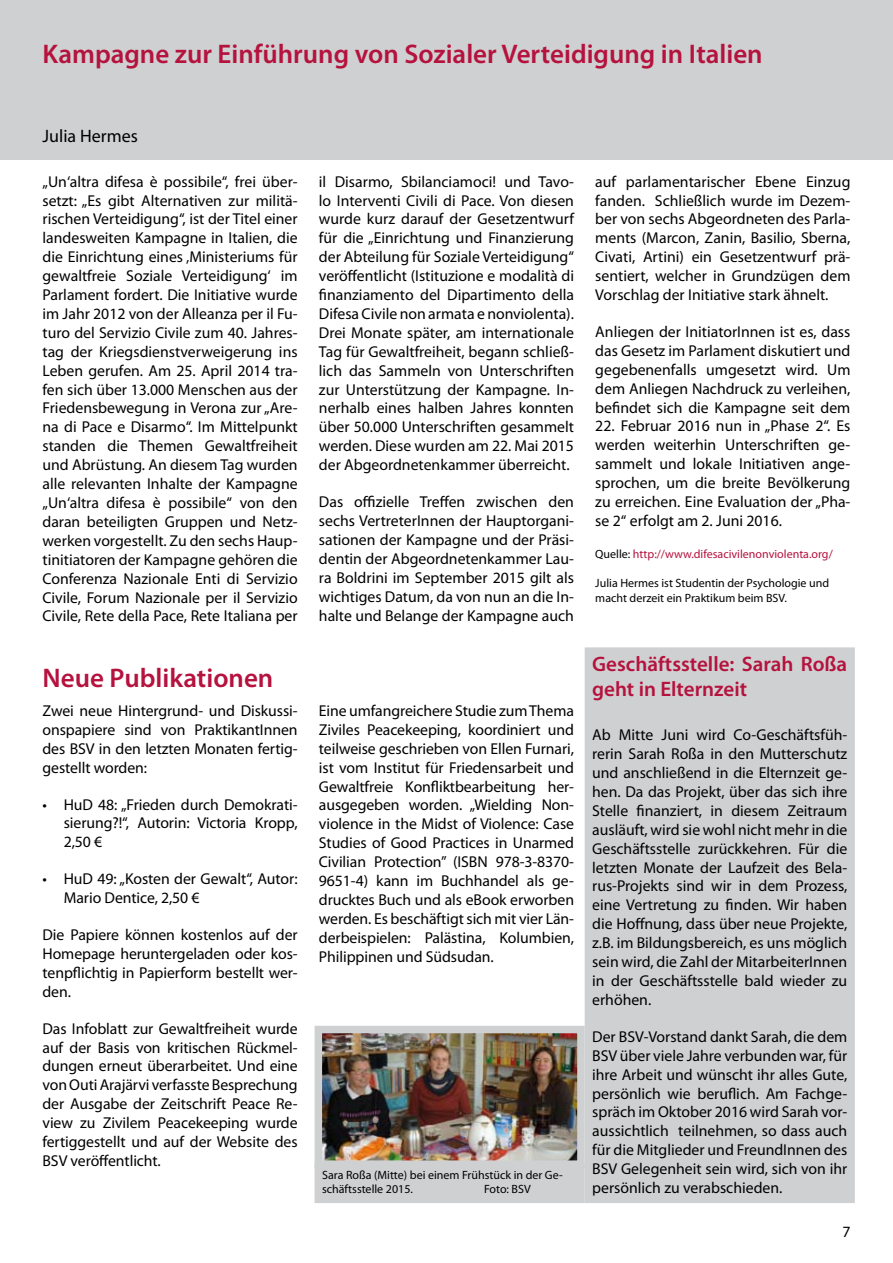
<style>
.page{position:relative;width:893px;height:1263px;background:#fff}
.page>*{position:absolute;margin:0;border:0;box-sizing:border-box;transform-origin:0 0}
.t1{font:600 27px "Myriad Pro";color:#b5123e}
.t2{font:600 21px/25.2px "Myriad Pro";color:#b5123e}
.t3{font:18px "Myriad Pro";color:#000}
.t4{font:15.75px/18.9px "Myriad Pro";color:#000;text-align:justify}
.t5{font:12px/14.4px "Myriad Pro";color:#000}
.t6{font:12px "Myriad Pro";color:#b5123e}
.s1{color:#000}
</style>
<div class="page">
<div style="left:0;top:0;width:893px;height:159px;background:#cfd0d1"></div>
<div style="left:584px;top:647px;width:271px;height:556px;background:#cfd0d1"></div>
<img style="left:314px;top:1022px;width:274px;height:181px">
<h1 class="t1" style="left:43px;top:37px;width:722px">Kampagne zur Einführung von Sozialer Verteidigung in Italien</h1>
<p class="t3" style="left:43px;top:125px;width:97px">Julia Hermes</p>
<p class="t4" style="left:43px;top:172px;width:257px">„Un‘altra difesa è possibile“, frei über&shy;setzt: „Es gibt Alternativen zur militä&shy;rischen Verteidigung“, ist der Titel einer landesweiten Kampagne in Italien, die die Einrichtung eines ‚Ministeriums für gewaltfreie Soziale Verteidigung‘ im Parlament fordert. Die Initiative wurde im Jahr 2012 von der Alleanza per il Fu&shy;turo del Servizio Civile zum 40. Jahres&shy;tag der Kriegsdienstverweigerung ins Leben gerufen. Am 25. April 2014 tra&shy;fen sich über 13.000 Menschen aus der Friedensbewegung in Verona zur „Are&shy;na di Pace e Disarmo“. Im Mittelpunkt standen die Themen Gewaltfreiheit und Abrüstung. An diesem Tag wurden alle relevanten Inhalte der Kampagne „Un‘altra difesa è possibile“ von den daran beteiligten Gruppen und Netz&shy;werken vorgestellt. Zu den sechs Haup&shy;tinitiatoren der Kampagne gehören die Conferenza Nazionale Enti di Servizio Civile, Forum Nazionale per il Servizio Civile, Rete della Pace, Rete Italiana per</p>
<p class="t4" style="left:319px;top:172px;width:257px">il Disarmo, Sbilanciamoci! und Tavo&shy;lo Interventi Civili di Pace. Von diesen wurde kurz darauf der Gesetzentwurf für die „Einrichtung und Finanzierung der Abteilung für Soziale Verteidigung“ veröffentlicht (Istituzione e modalità di finanziamento del Dipartimento della Difesa Civile non armata e nonviolenta).<br>Drei Monate später, am internationale Tag für Gewaltfreiheit, begann schließ&shy;lich das Sammeln von Unterschriften zur Unterstützung der Kampagne. In&shy;nerhalb eines halben Jahres konnten über 50.000 Unterschriften gesammelt werden. Diese wurden am 22. Mai 2015 der Abgeordnetenkammer überreicht.</p>
<p class="t4" style="left:319px;top:492px;width:257px">Das offizielle Treffen zwischen den sechs VertreterInnen der Hauptorgani&shy;sationen der Kampagne und der Präsi&shy;dentin der Abgeordnetenkammer Lau&shy;ra Boldrini im September 2015 gilt als wichtiges Datum, da von nun an die In&shy;halte und Belange der Kampagne auch</p>
<p class="t4" style="left:595px;top:172px;width:257px">auf parlamentarischer Ebene Einzug fanden. Schließlich wurde im Dezem&shy;ber von sechs Abgeordneten des Parla&shy;ments (Marcon, Zanin, Basilio, Sberna, Civati, Artini) ein Gesetzentwurf prä&shy;sentiert, welcher in Grundzügen dem Vorschlag der Initiative stark ähnelt.</p>
<p class="t4" style="left:595px;top:322px;width:257px">Anliegen der InitiatorInnen ist es, dass das Gesetz im Parlament diskutiert und gegebenenfalls umgesetzt wird. Um dem Anliegen Nachdruck zu verleihen, befindet sich die Kampagne seit dem</p>
<p class="t4" style="left:595px;top:416px;width:257px">22. Februar 2016 nun in „Phase 2“. Es werden weiterhin Unterschriften ge&shy;sammelt und lokale Initiativen ange&shy;sprochen, um die breite Bevölkerung zu erreichen. Eine Evaluation der „Pha&shy;se 2“ erfolgt am 2. Juni 2016.</p>
<p class="t6" style="left:595px;top:547px;width:239px"><span class="s1">Quelle:</span> http://www.difesacivilenonviolenta.org/</p>
<p class="t5" style="left:595px;top:576px;width:235px">Julia Hermes ist Studentin der Psychologie und macht derzeit ein Praktikum beim BSV.</p>
<h1 class="t1" style="left:43px;top:660px;width:232px">Neue Publikationen</h1>
<h2 class="t2" style="left:592px;top:650px;width:257px">Geschäftsstelle: Sarah Roßa geht in Elternzeit</h2>
<p class="t4" style="left:592px;top:725px;width:257px">Ab Mitte Juni wird Co-Geschäftsfüh&shy;rerin Sarah Roßa in den Mutterschutz und anschließend in die Elternzeit ge&shy;hen. Da das Projekt, über das sich ihre Stelle finanziert, in diesem Zeitraum ausläuft, wird sie wohl nicht mehr in die Geschäftsstelle zurückkehren. Für die letzten Monate der Laufzeit des Bela&shy;rus-Projekts sind wir in dem Prozess, eine Vertretung zu finden. Wir haben die Hoffnung, dass über neue Projekte, z.B. im Bildungsbereich, es uns möglich sein wird, die Zahl der MitarbeiterInnen in der Geschäftsstelle bald wieder zu erhöhen.</p>
<p class="t4" style="left:592px;top:1027px;width:257px">Der BSV-Vorstand dankt Sarah, die dem BSV über viele Jahre verbunden war, für ihre Arbeit und wünscht ihr alles Gute, persönlich wie beruflich. Am Fachge&shy;spräch im Oktober 2016 wird Sarah vor&shy;aussichtlich teilnehmen, so dass auch für die Mitglieder und FreundInnen des BSV Gelegenheit sein wird, sich von ihr persönlich zu verabschieden.</p>
<p class="t4" style="left:319px;top:701px;width:257px">Eine umfangreichere Studie zum Thema Ziviles Peacekeeping, koordiniert und teilweise geschrieben von Ellen Furnari, ist vom Institut für Friedensarbeit und Gewaltfreie Konfliktbearbeitung her&shy;ausgegeben worden. „Wielding Non&shy;violence in the Midst of Violence: Case Studies of Good Practices in Unarmed Civilian Protection” (ISBN 978-3-8370- 9651-4) kann im Buchhandel als ge&shy;drucktes Buch und als eBook erworben werden. Es beschäftigt sich mit vier Län&shy;derbeispielen: Palästina, Kolumbien, Philippinen und Südsudan.</p>
<p class="t4" style="left:43px;top:701px;width:257px">Zwei neue Hintergrund- und Diskussi&shy;onspapiere sind von PraktikantInnen des BSV in den letzten Monaten fertig&shy;gestellt worden:</p>
<p class="t4" style="left:64px;top:794px;width:235px;text-indent:-21px">• HuD 48: „Frieden durch Demokrati&shy;sierung?!“, Autorin: Victoria Kropp, 2,50 €</p>
<p class="t4" style="left:64px;top:869px;width:235px;text-indent:-21px">• HuD 49: „Kosten der Gewalt“, Autor:<br>Mario Dentice, 2,50 €</p>
<p class="t4" style="left:43px;top:925px;width:257px">Die Papiere können kostenlos auf der Homepage heruntergeladen oder kos&shy;tenpflichtig in Papierform bestellt wer&shy;den.</p>
<p class="t4" style="left:43px;top:1019px;width:257px">Das Infoblatt zur Gewaltfreiheit wurde auf der Basis von kritischen Rückmel&shy;dungen erneut überarbeitet. Und eine von Outi Arajärvi verfasste Besprechung der Ausgabe der Zeitschrift Peace Re&shy;view zu Zivilem Peacekeeping wurde fertiggestellt und auf der Website des BSV veröffentlicht.</p>
<p class="t5" style="left:322px;top:1167px;width:242px">Sara Roßa (Mitte) bei einem Frühstück in der Ge&shy;schäftsstelle 2015.</p>
<p class="t5" style="left:484px;top:1182px;width:48px">Foto: BSV</p>
</div>
